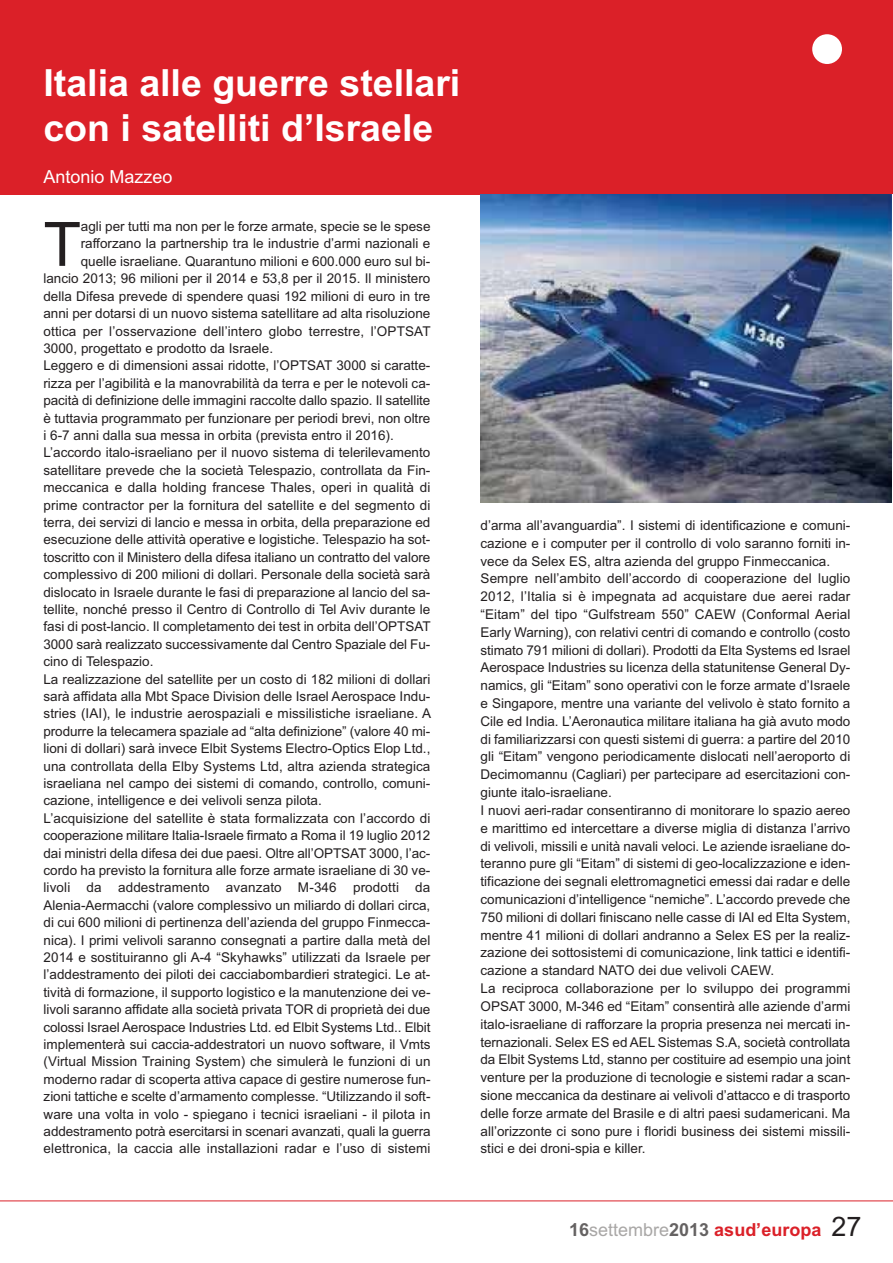
<style>
.page{position:relative;width:893px;height:1263px;background:#fff}
.page>*{position:absolute;margin:0;border:0;box-sizing:border-box;transform-origin:0 0}
.t1{font:61.2px "Arial";color:#231f20}
.t2{font:700 37.5px/45px "Arial";color:#fff}
.t3{font:700 18px "Arial";color:#db2028}
.t4{font:18px "Arial";color:#fff}
.t5{font:13.5px/17.9px "Arial";color:#231f20}
.s1{color:#656262}
.s2{font-weight:400;color:#a9a7a6}
.s3{font-weight:400;font-size:27px;color:#231f20}
</style>
<div class="page">
<div style="left:0;top:0;width:892px;height:194px;background:#db2028"></div>
<hr style="left:0;top:1201px;width:892px;height:1px;background:#db2028">
<div style="left:812px;top:34px;width:30px;height:30px;background:#fff;border-radius:50%"></div>
<img style="left:480px;top:194px;width:411px;height:309px">
<h2 class="t2" style="left:43px;top:64px;width:418px">Italia alle guerre stellari con i satelliti d’Israele</h2>
<h3 class="t4" style="left:43px;top:171px;width:131px">Antonio Mazzeo</h3>
<h1 class="t1" style="left:43px;top:222px;width:39px">T</h1>
<p class="t5" style="left:81px;top:219px;width:351px">agli per tutti ma non per le forze armate, specie se le spese</p>
<p class="t5" style="left:81px;top:236px;width:351px">rafforzano la partnership tra le industrie d’armi nazionali e</p>
<p class="t5" style="left:81px;top:254px;width:351px">quelle israeliane. Quarantuno milioni e 600.000 euro sul bi-</p>
<p class="t5" style="left:43px;top:271px;width:388px">lancio 2013; 96 milioni per il 2014 e 53,8 per il 2015. Il ministero</p>
<p class="t5" style="left:43px;top:288px;width:388px">della Difesa prevede di spendere quasi 192 milioni di euro in tre</p>
<p class="t5" style="left:43px;top:306px;width:388px">anni per dotarsi di un nuovo sistema satellitare ad alta risoluzione</p>
<p class="t5" style="left:43px;top:323px;width:388px">ottica per l’osservazione dell’intero globo terrestre, l’OPTSAT</p>
<p class="t5" style="left:43px;top:341px;width:231px">3000, progettato e prodotto da Israele.</p>
<p class="t5" style="left:43px;top:358px;width:388px">Leggero e di dimensioni assai ridotte, l’OPTSAT 3000 si caratte-</p>
<p class="t5" style="left:43px;top:375px;width:388px">rizza per l’agibilità e la manovrabilità da terra e per le notevoli ca-</p>
<p class="t5" style="left:43px;top:393px;width:388px">pacità di definizione delle immagini raccolte dallo spazio. Il satellite</p>
<p class="t5" style="left:43px;top:410px;width:388px">è tuttavia programmato per funzionare per periodi brevi, non oltre</p>
<p class="t5" style="left:43px;top:428px;width:352px">i 6-7 anni dalla sua messa in orbita (prevista entro il 2016).</p>
<p class="t5" style="left:43px;top:445px;width:388px">L’accordo italo-israeliano per il nuovo sistema di telerilevamento</p>
<p class="t5" style="left:43px;top:462px;width:388px">satellitare prevede che la società Telespazio, controllata da Fin-</p>
<p class="t5" style="left:43px;top:480px;width:388px">meccanica e dalla holding francese Thales, operi in qualità di</p>
<p class="t5" style="left:43px;top:497px;width:388px">prime contractor per la fornitura del satellite e del segmento di</p>
<p class="t5" style="left:43px;top:515px;width:388px">terra, dei servizi di lancio e messa in orbita, della preparazione ed</p>
<p class="t5" style="left:43px;top:532px;width:388px">esecuzione delle attività operative e logistiche. Telespazio ha sot-</p>
<p class="t5" style="left:43px;top:549px;width:388px">toscritto con il Ministero della difesa italiano un contratto del valore</p>
<p class="t5" style="left:43px;top:567px;width:388px">complessivo di 200 milioni di dollari. Personale della società sarà</p>
<p class="t5" style="left:43px;top:584px;width:388px">dislocato in Israele durante le fasi di preparazione al lancio del sa-</p>
<p class="t5" style="left:43px;top:602px;width:388px">tellite, nonché presso il Centro di Controllo di Tel Aviv durante le</p>
<p class="t5" style="left:43px;top:619px;width:388px">fasi di post-lancio. Il completamento dei test in orbita dell’OPTSAT</p>
<p class="t5" style="left:43px;top:636px;width:388px">3000 sarà realizzato successivamente dal Centro Spaziale del Fu-</p>
<p class="t5" style="left:43px;top:654px;width:112px">cino di Telespazio.</p>
<p class="t5" style="left:43px;top:671px;width:388px">La realizzazione del satellite per un costo di 182 milioni di dollari</p>
<p class="t5" style="left:43px;top:689px;width:388px">sarà affidata alla Mbt Space Division delle Israel Aerospace Indu-</p>
<p class="t5" style="left:43px;top:706px;width:389px">stries (IAI), le industrie aerospaziali e missilistiche israeliane. A</p>
<p class="t5" style="left:43px;top:723px;width:388px">produrre la telecamera spaziale ad “alta definizione” (valore 40 mi-</p>
<p class="t5" style="left:43px;top:741px;width:388px">lioni di dollari) sarà invece Elbit Systems Electro-Optics Elop Ltd.,</p>
<p class="t5" style="left:43px;top:758px;width:388px">una controllata della Elby Systems Ltd, altra azienda strategica</p>
<p class="t5" style="left:43px;top:776px;width:388px">israeliana nel campo dei sistemi di comando, controllo, comuni-</p>
<p class="t5" style="left:43px;top:793px;width:280px">cazione, intelligence e dei velivoli senza pilota.</p>
<p class="t5" style="left:43px;top:810px;width:388px">L’acquisizione del satellite è stata formalizzata con l’accordo di</p>
<p class="t5" style="left:43px;top:828px;width:388px">cooperazione militare Italia-Israele firmato a Roma il 19 luglio 2012</p>
<p class="t5" style="left:43px;top:845px;width:388px">dai ministri della difesa dei due paesi. Oltre all’OPTSAT 3000, l’ac-</p>
<p class="t5" style="left:43px;top:863px;width:388px">cordo ha previsto la fornitura alle forze armate israeliane di 30 ve-</p>
<p class="t5" style="left:43px;top:880px;width:388px">livoli da addestramento avanzato M-346 prodotti da</p>
<p class="t5" style="left:43px;top:897px;width:388px">Alenia-Aermacchi (valore complessivo un miliardo di dollari circa,</p>
<p class="t5" style="left:44px;top:915px;width:388px">di cui 600 milioni di pertinenza dell’azienda del gruppo Finmecca-</p>
<p class="t5" style="left:44px;top:932px;width:388px">nica). I primi velivoli saranno consegnati a partire dalla metà del</p>
<p class="t5" style="left:44px;top:950px;width:388px">2014 e sostituiranno gli A-4 “Skyhawks” utilizzati da Israele per</p>
<p class="t5" style="left:44px;top:967px;width:388px">l’addestramento dei piloti dei cacciabombardieri strategici. Le at-</p>
<p class="t5" style="left:44px;top:985px;width:388px">tività di formazione, il supporto logistico e la manutenzione dei ve-</p>
<p class="t5" style="left:44px;top:1002px;width:388px">livoli saranno affidate alla società privata TOR di proprietà dei due</p>
<p class="t5" style="left:44px;top:1019px;width:388px">colossi Israel Aerospace Industries Ltd. ed Elbit Systems Ltd.. Elbit</p>
<p class="t5" style="left:44px;top:1037px;width:388px">implementerà sui caccia-addestratori un nuovo software, il Vmts</p>
<p class="t5" style="left:44px;top:1054px;width:388px">(Virtual Mission Training System) che simulerà le funzioni di un</p>
<p class="t5" style="left:44px;top:1072px;width:388px">moderno radar di scoperta attiva capace di gestire numerose fun-</p>
<p class="t5" style="left:44px;top:1089px;width:388px">zioni tattiche e scelte d’armamento complesse. “Utilizzando il soft-</p>
<p class="t5" style="left:44px;top:1106px;width:388px">ware una volta in volo - spiegano i tecnici israeliani - il pilota in</p>
<p class="t5" style="left:44px;top:1124px;width:388px">addestramento potrà esercitarsi in scenari avanzati, quali la guerra</p>
<p class="t5" style="left:44px;top:1141px;width:388px">elettronica, la caccia alle installazioni radar e l’uso di sistemi</p>
<p class="t5" style="left:480px;top:518px;width:371px">d’arma all’avanguardia”. I sistemi di identificazione e comuni&shy;cazione e i computer per il controllo di volo saranno forniti in&shy;vece da Selex ES, altra azienda del gruppo Finmeccanica.<br>Sempre nell’ambito dell’accordo di cooperazione del luglio 2012, l’Italia si è impegnata ad acquistare due aerei radar “Eitam” del tipo “Gulfstream 550” CAEW (Conformal Aerial Early Warning), con relativi centri di comando e controllo (costo stimato 791 milioni di dollari). Prodotti da Elta Systems ed Israel Aerospace Industries su licenza della statunitense General Dy&shy;namics, gli “Eitam” sono operativi con le forze armate d’Israele e Singapore, mentre una variante del velivolo è stato fornito a Cile ed India. L’Aeronautica militare italiana ha già avuto modo di familiarizzarsi con questi sistemi di guerra: a partire del 2010 gli “Eitam” vengono periodicamente dislocati nell’aeroporto di Decimomannu (Cagliari) per partecipare ad esercitazioni con&shy;giunte italo-israeliane.<br>I nuovi aeri-radar consentiranno di monitorare lo spazio aereo e marittimo ed intercettare a diverse miglia di distanza l’arrivo di velivoli, missili e unità navali veloci. Le aziende israeliane do&shy;teranno pure gli “Eitam” di sistemi di geo-localizzazione e iden&shy;tificazione dei segnali elettromagnetici emessi dai radar e delle comunicazioni d’intelligence “nemiche”. L’accordo prevede che 750 milioni di dollari finiscano nelle casse di IAI ed Elta System, mentre 41 milioni di dollari andranno a Selex ES per la realiz&shy;zazione dei sottosistemi di comunicazione, link tattici e identifi&shy;cazione a standard NATO dei due velivoli CAEW.<br>La reciproca collaborazione per lo sviluppo dei programmi OPSAT 3000, M-346 ed “Eitam” consentirà alle aziende d’armi italo-israeliane di rafforzare la propria presenza nei mercati in&shy;ternazionali. Selex ES ed AEL Sistemas S.A, società controllata da Elbit Systems Ltd, stanno per costituire ad esempio una joint venture per la produzione di tecnologie e sistemi radar a scan&shy;sione meccanica da destinare ai velivoli d’attacco e di trasporto delle forze armate del Brasile e di altri paesi sudamericani. Ma all’orizzonte ci sono pure i floridi business dei sistemi missili&shy;stici e dei droni-spia e killer.</p>
<h3 class="t3" style="left:569px;top:1223px;width:294px"><span class="s1">16</span><span class="s2">settembre</span><span class="s1">2013</span> asud’europa <span class="s3">27</span></h3>
</div>
